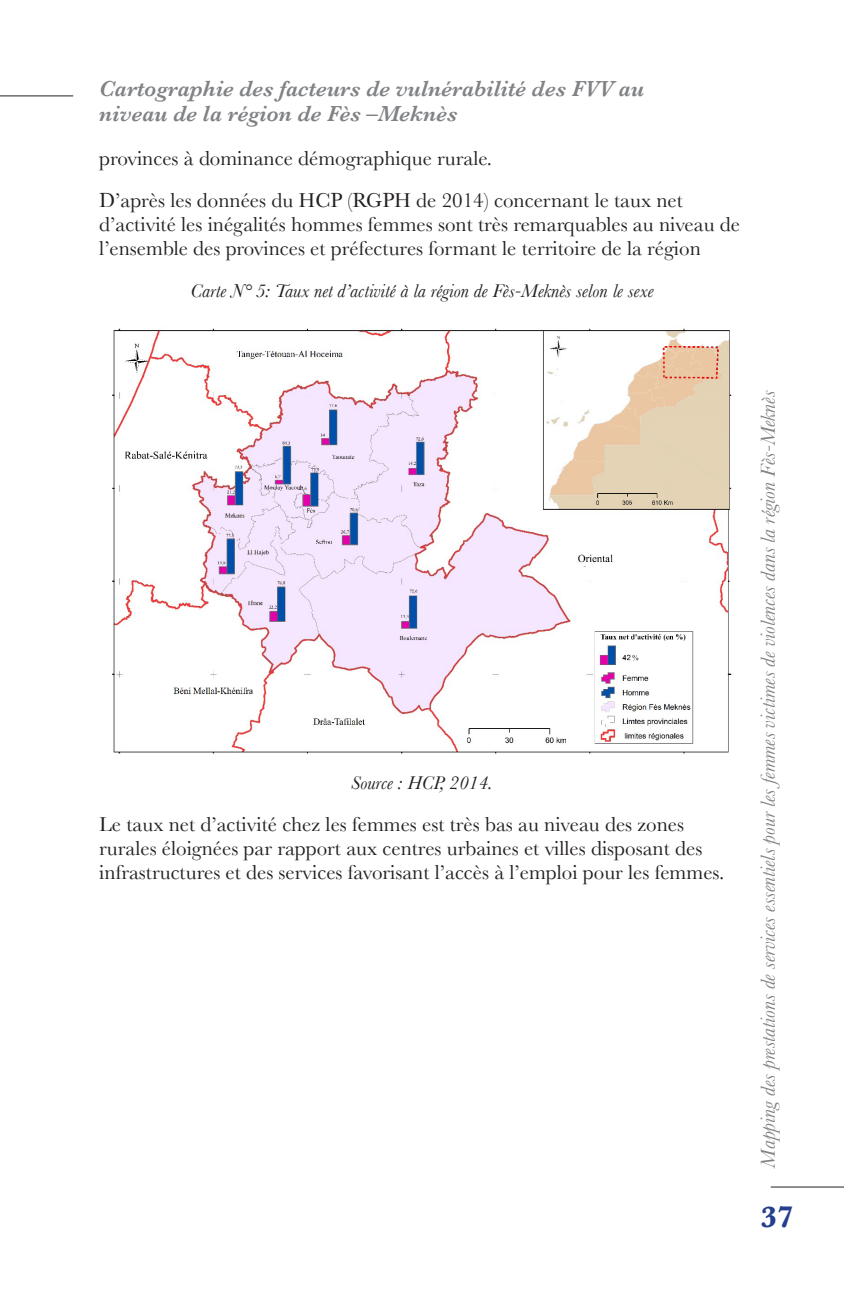
<style>
.page{position:relative;width:844px;height:1290px;background:#fff}
.page>*{position:absolute;margin:0;border:0;box-sizing:border-box;transform-origin:0 0}
.t1{font:700 30.45px "Baskerville";color:#253f8e}
.t2{font:italic 600 22.75px/24.5px "Baskerville";color:#808285}
.t3{font:21px/24.2px "Baskerville";color:#231f20}
.t4{font:italic 21px "Baskerville";color:#808285}
.t5{font:italic 19.25px "Baskerville";color:#231f20}
</style>
<div class="page">
<hr style="left:770px;top:1186px;width:73px;height:1px;background:#231f20">
<hr style="left:0;top:95px;width:73px;height:1px;background:#231f20">
<img style="left:112px;top:328px;width:620px;height:426px">
<p class="t2" style="left:99px;top:76px;width:546px">Cartographie des facteurs de vulnérabilité des FVV au niveau de la région de Fès –Meknès</p>
<p class="t3" style="left:99px;top:146px;width:394px">provinces à dominance démographique rurale.</p>
<p class="t3" style="left:99px;top:188px;width:642px">D’après les données du HCP (RGPH de 2014) concernant le taux net d’activité les inégalités hommes femmes sont très remarquables au niveau de l’ensemble des provinces et préfectures formant le territoire de la région</p>
<p class="t5" style="left:190px;top:279px;width:464px">Carte N° 5: Taux net d’activité à la région de Fès-Meknès selon le sexe</p>
<p class="t5" style="left:351px;top:771px;width:143px">Source : HCP, 2014.</p>
<p class="t3" style="left:99px;top:812px;width:626px">Le taux net d’activité chez les femmes est très bas au niveau des zones rurales éloignées par rapport aux centres urbaines et villes disposant des infrastructures et des services favorisant l’accès à l’emploi pour les femmes.</p>
<p class="t4" style="left:755px;top:1167px;width:778px;rotate:-90deg">Mapping des prestations de services essentiels pour les femmes victimes de violences dans la région Fès-Meknès</p>
<h1 class="t1" style="left:760px;top:1199px;width:34px">37</h1>
</div>
